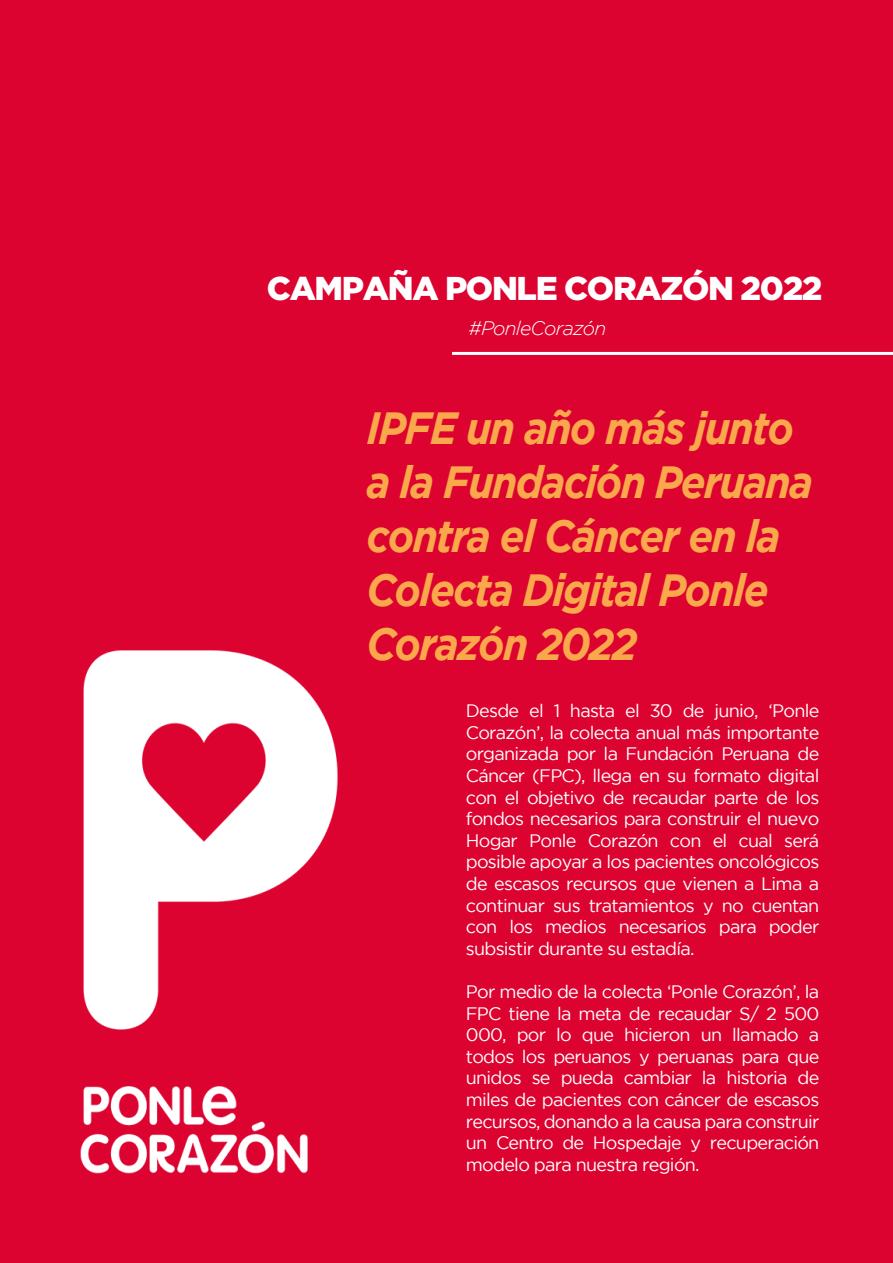
<style>
.page{position:relative;width:893px;height:1263px;background:#dd0330}
.page>*{position:absolute;margin:0;border:0;box-sizing:border-box;transform-origin:0 0}
.t1{font:italic 700 45px/54px "Gotham";letter-spacing:-.04em;color:#f9a94b;scale:.91 1}
.t2{font:900 33px "Gotham";letter-spacing:-.04em;color:#fff}
.t3{font:italic 300 19.5px "Gotham";letter-spacing:-.04em;color:#fff}
.t4{font:18px/21.6px "Gotham";letter-spacing:-.04em;color:#fff;text-align:justify}
</style>
<div class="page">
<hr style="left:452px;top:352px;width:441px;height:3px;background:#fff">
<img style="left:80px;top:650px;width:258px;height:524px">
<h2 class="t2" style="left:267px;top:269px;width:557px">CAMPAÑA PONLE CORAZÓN 2022</h2>
<p class="t3" style="left:469px;top:317px;width:139px">#PonleCorazón</p>
<h1 class="t1" style="left:367px;top:400px;width:492px">IPFE un año más junto a la Fundación Peruana contra el Cáncer en la<br>Colecta Digital Ponle<br>Corazón 2022</h1>
<p class="t4" style="left:466px;top:700px;width:355px">Desde el 1 hasta el 30 de junio, ‘Ponle Corazón’, la colecta anual más importante organizada por la Fundación Peruana de Cáncer (FPC), llega en su formato digital con el objetivo de recaudar parte de los fondos necesarios para construir el nuevo Hogar Ponle Corazón con el cual será posible apoyar a los pacientes oncológicos de escasos recursos que vienen a Lima a continuar sus tratamientos y no cuentan con los medios necesarios para poder subsistir durante su estadía.</p>
<p class="t4" style="left:466px;top:980px;width:355px">Por medio de la colecta ‘Ponle Corazón’, la FPC tiene la meta de recaudar S/ 2 500<br>000, por lo que hicieron un llamado a todos los peruanos y peruanas para que unidos se pueda cambiar la historia de miles de pacientes con cáncer de escasos recursos, donando a la causa para construir un Centro de Hospedaje y recuperación modelo para nuestra región.</p>
</div>
